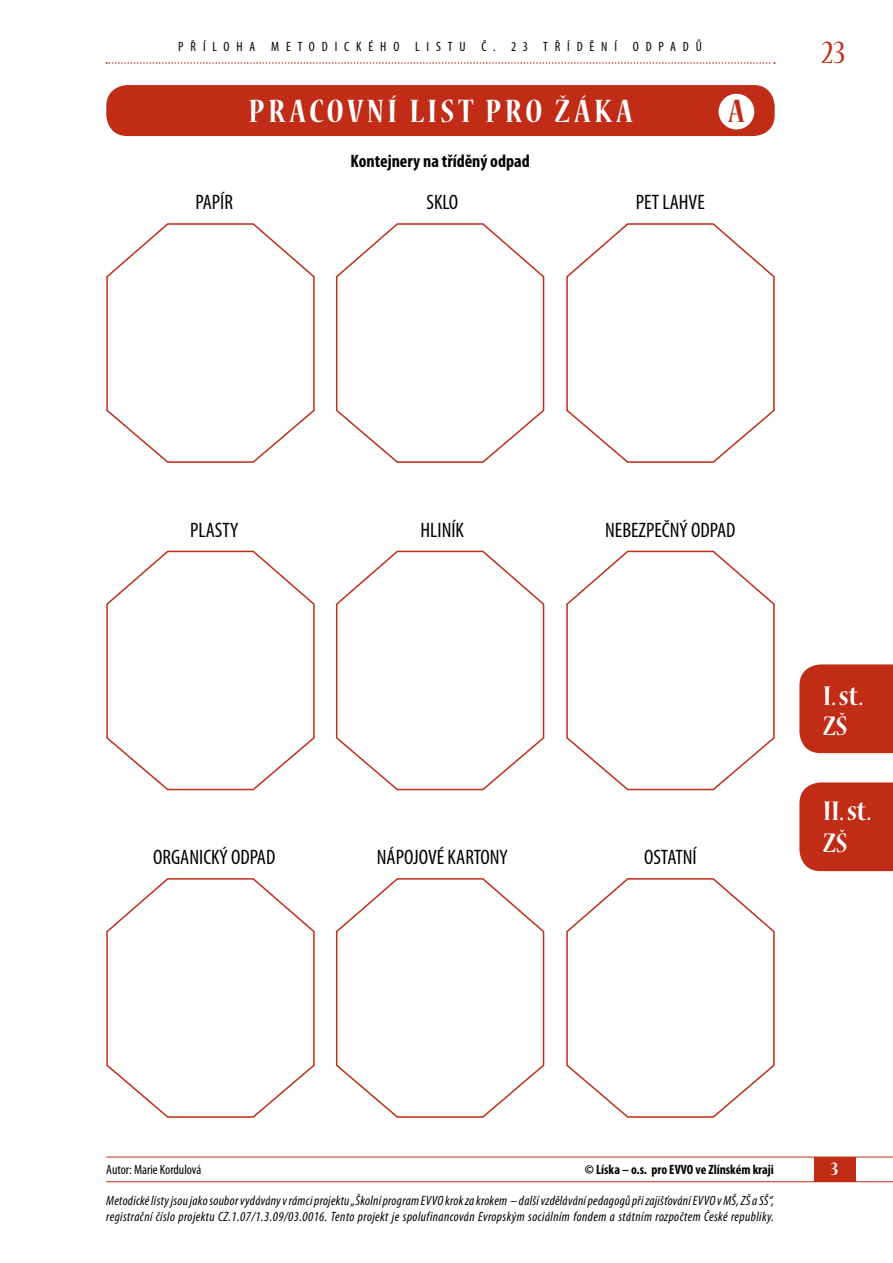
<style>
.page{position:relative;width:893px;height:1263px;background:#fff}
.page>*{position:absolute;margin:0;border:0;box-sizing:border-box;transform-origin:0 0}
.t1{font:700 condensed 36px "Nueva Std";letter-spacing:.1em;color:#fff}
.t2{font:condensed 36px "Nueva Std";color:#c02c16}
.t3{font:700 condensed 36px "Nueva Std";color:#c02c16}
.t4{font:700 condensed 30px/30px "Nueva Std";color:#fff}
.t5{font:condensed 21px "Myriad Pro";color:#000}
.t6{font:700 condensed 21px "Nueva Std";color:#fff}
.t7{font:700 condensed 18px "Myriad Pro";color:#000}
.t8{font:italic condensed 13.5px/16.2px "Myriad Pro";letter-spacing:.02em;color:#000}
.t9{font:condensed 13.5px "Myriad Pro";letter-spacing:.51em;color:#000}
.t10{font:700 condensed 13.5px "Myriad Pro";color:#000}
.t11{font:condensed 13.5px "Myriad Pro";color:#000}
</style>
<div class="page">
<hr style="left:106px;top:1181px;width:787px;height:1px;background:#c02c16">
<hr style="left:106px;top:1157px;width:787px;height:1px;background:#c02c16">
<div style="left:814px;top:1157px;width:41px;height:24px;background:#c02c16"></div>
<div style="left:799px;top:664px;width:94px;height:89px;background:#c02c16"></div>
<div style="left:799px;top:782px;width:94px;height:89px;background:#c02c16"></div>
<svg style="left:106px;top:62px;width:669px;height:2px"></svg>
<div style="left:106px;top:85px;width:669px;height:51px;background:#c02c16;border-radius:21px"></div>
<div style="left:719px;top:94px;width:35px;height:35px;background:#fff;border-radius:50%"></div>
<svg style="left:106px;top:223px;width:209px;height:240px"></svg>
<svg style="left:106px;top:550px;width:209px;height:241px"></svg>
<svg style="left:106px;top:878px;width:209px;height:240px"></svg>
<svg style="left:335px;top:223px;width:210px;height:240px"></svg>
<svg style="left:335px;top:550px;width:210px;height:241px"></svg>
<svg style="left:335px;top:878px;width:210px;height:240px"></svg>
<svg style="left:566px;top:223px;width:209px;height:240px"></svg>
<svg style="left:566px;top:550px;width:209px;height:241px"></svg>
<svg style="left:566px;top:878px;width:209px;height:240px"></svg>
<p class="t9" style="left:178px;top:38px;width:525px">PŘÍLOHA METODICKÉHO LISTU Č. 23 TŘÍDĚNÍ ODPADŮ</p>
<h1 class="t1" style="left:248px;top:95px;width:385px">PRACOVNÍ LIST PRO ŽÁKA</h1>
<h1 class="t3" style="left:729px;top:95px;width:17px">A</h1>
<h3 class="t7" style="left:350px;top:149px;width:181px">Kontejnery na tříděný odpad</h3>
<h3 class="t5" style="left:196px;top:190px;width:39px">PAPÍR</h3>
<h3 class="t5" style="left:426px;top:190px;width:33px">SKLO</h3>
<h3 class="t5" style="left:636px;top:190px;width:70px">PET LAHVE</h3>
<h1 class="t2" style="left:822px;top:36px;width:25px">23</h1>
<h3 class="t5" style="left:190px;top:517px;width:50px">PLASTY</h3>
<h3 class="t5" style="left:421px;top:517px;width:45px">HLINÍK</h3>
<h3 class="t5" style="left:605px;top:517px;width:132px">NEBEZPEČNÝ ODPAD</h3>
<h3 class="t5" style="left:153px;top:844px;width:124px">ORGANICKÝ ODPAD</h3>
<h3 class="t5" style="left:377px;top:844px;width:133px">NÁPOJOVÉ KARTONY</h3>
<h3 class="t5" style="left:644px;top:844px;width:54px">OSTATNÍ</h3>
<h2 class="t4" style="left:823px;top:682px;width:42px">I. ST.<br>ZŠ</h2>
<h2 class="t4" style="left:823px;top:796px;width:50px;line-height:32.4px">II. ST.<br>ZŠ</h2>
<p class="t11" style="left:106px;top:1161px;width:97px">AUTOR: MARIE KORDULOVÁ</p>
<p class="t10" style="left:585px;top:1161px;width:191px">© Líska – o.s. pro EVVO ve Zlínském kraji</p>
<h3 class="t6" style="left:831px;top:1159px;width:9px">3</h3>
<p class="t8" style="left:106px;top:1192px;width:669px">Metodické listy jsou jako soubor vydávány v rámci projektu „Školní program EVVO krok za krokem – další vzdělávání pedagogů při zajišťování EVVO v MŠ, ZŠ a SŠ“, registrační číslo projektu CZ.1.07/1.3.09/03.0016. Tento projekt je spolufinancován Evropským sociálním fondem a státním rozpočtem České republiky.</p>
</div>
